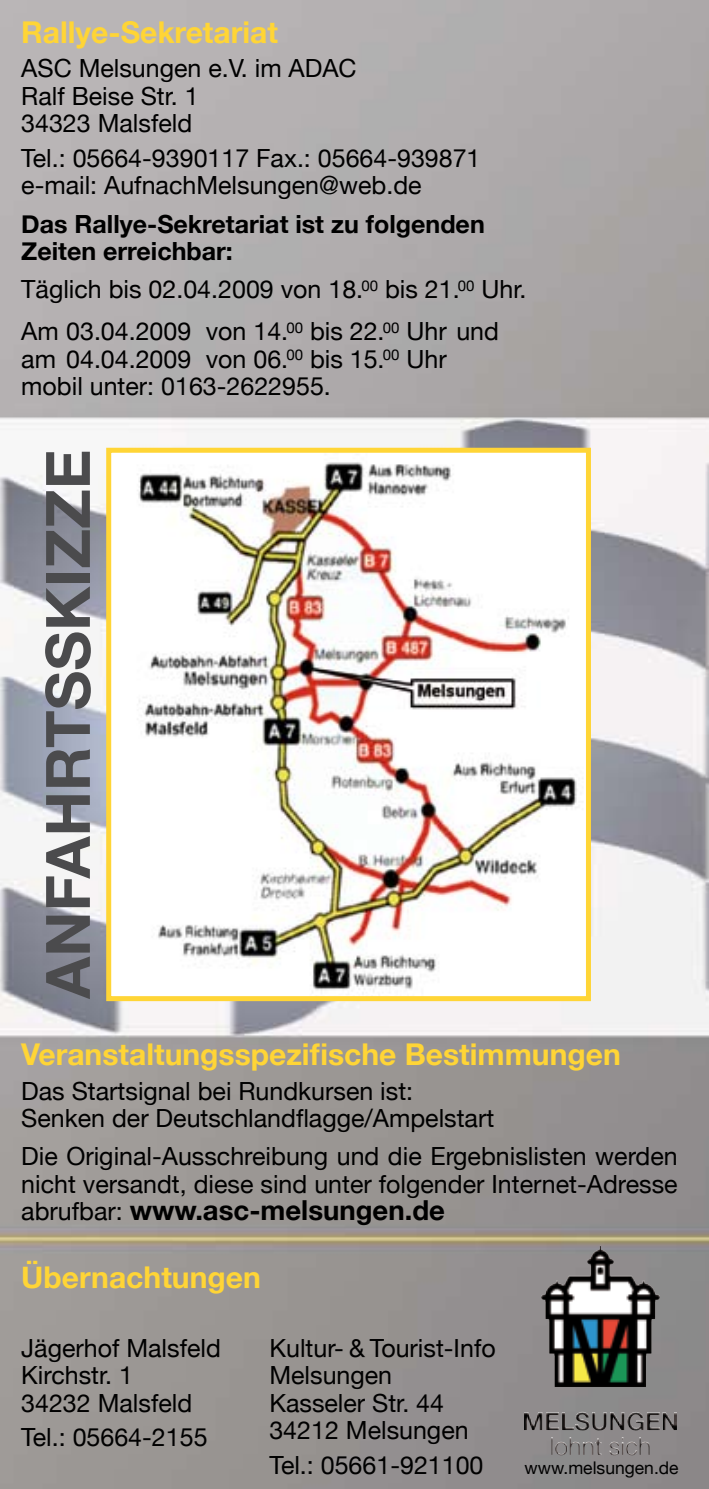
<style>
.page{position:relative;width:709px;height:1489px;background:#fff}
.page>*{position:absolute;margin:0;border:0;box-sizing:border-box;transform-origin:0 0}
.t1{font:700 61.25px "Helvetica Neue";color:#4b4b4d}
.t2{font:700 30px "Helvetica Neue";color:#ffd536}
.t3{font:700 27.5px "Helvetica Neue";color:#000}
.t4{font:25px/27.5px "Helvetica Neue";color:#000}
.t5{font:700 25px/27.5px "Helvetica Neue";color:#000}
.t6{font:17.5px "Helvetica Neue";color:#000}
.s1{font-weight:400;font-size:25px}
</style>
<div class="page">
<img style="left:0;top:0;width:709px;height:1488px">
<img style="left:112px;top:454px;width:473px;height:541px">
<div style="left:106px;top:448px;width:485px;height:553px;border:5px solid #ffd536"></div>
<img style="left:540px;top:1245px;width:137px;height:185px">
<p class="t2" style="left:21px;top:13px;width:258px">Rallye-Sekretariat</p>
<p class="t4" style="left:21px;top:54px;width:337px">ASC Melsungen e.V. im ADAC<br>Ralf Beise Str. 1<br>34323 Malsfeld</p>
<p class="t4" style="left:21px;top:144px;width:461px">Tel.: 05664-9390117 Fax.: 05664-939871 e-mail: AufnachMelsungen@web.de</p>
<p class="t5" style="left:21px;top:209px;width:465px">Das Rallye-Sekretariat ist zu folgenden<br>Zeiten erreichbar:</p>
<p class="t4" style="left:21px;top:268px;width:506px;line-height:41.8px">Täglich bis 02.04.2009 von 18.<sup>00</sup> bis 21.<sup>00</sup> Uhr.<br>Am 03.04.2009 von 14.<sup>00</sup> bis 22.<sup>00</sup> Uhr und</p>
<p class="t4" style="left:21px;top:344px;width:427px">am 04.04.2009 von 06.<sup>00</sup> bis 15.<sup>00</sup> Uhr mobil unter: 0163-2622955.</p>
<h1 class="t1" style="left:30px;top:998px;width:551px;rotate:-90deg">ANFAHRTSSKIZZE</h1>
<p class="t2" style="left:21px;top:1035px;width:601px">Veranstaltungsspezifische Bestimmungen</p>
<p class="t4" style="left:21px;top:1076px;width:474px">Das Startsignal bei Rundkursen ist:<br>Senken der Deutschlandflagge/Ampelstart</p>
<p class="t4" style="left:21px;top:1142px;width:658px">Die Original-Ausschreibung und die Ergebnislisten werden nicht versandt, diese sind unter folgender Internet-Adresse</p>
<p class="t3" style="left:21px;top:1193px;width:425px"><span class="s1">abrufbar:</span> www.asc-melsungen.de</p>
<p class="t2" style="left:21px;top:1258px;width:241px">Übernachtungen</p>
<p class="t4" style="left:21px;top:1333px;width:201px">Jägerhof Malsfeld<br>Kirchstr. 1<br>34232 Malsfeld</p>
<p class="t4" style="left:21px;top:1423px;width:188px">Tel.: 05664-2155</p>
<p class="t4" style="left:269px;top:1333px;width:228px">Kultur- &amp; Tourist-Info<br>Melsungen<br>Kasseler Str. 44<br>34212 Melsungen</p>
<p class="t4" style="left:269px;top:1450px;width:216px">Tel.: 05661-921100</p>
<p class="t6" style="left:524px;top:1456px;width:155px">www.melsungen.de</p>
</div>
